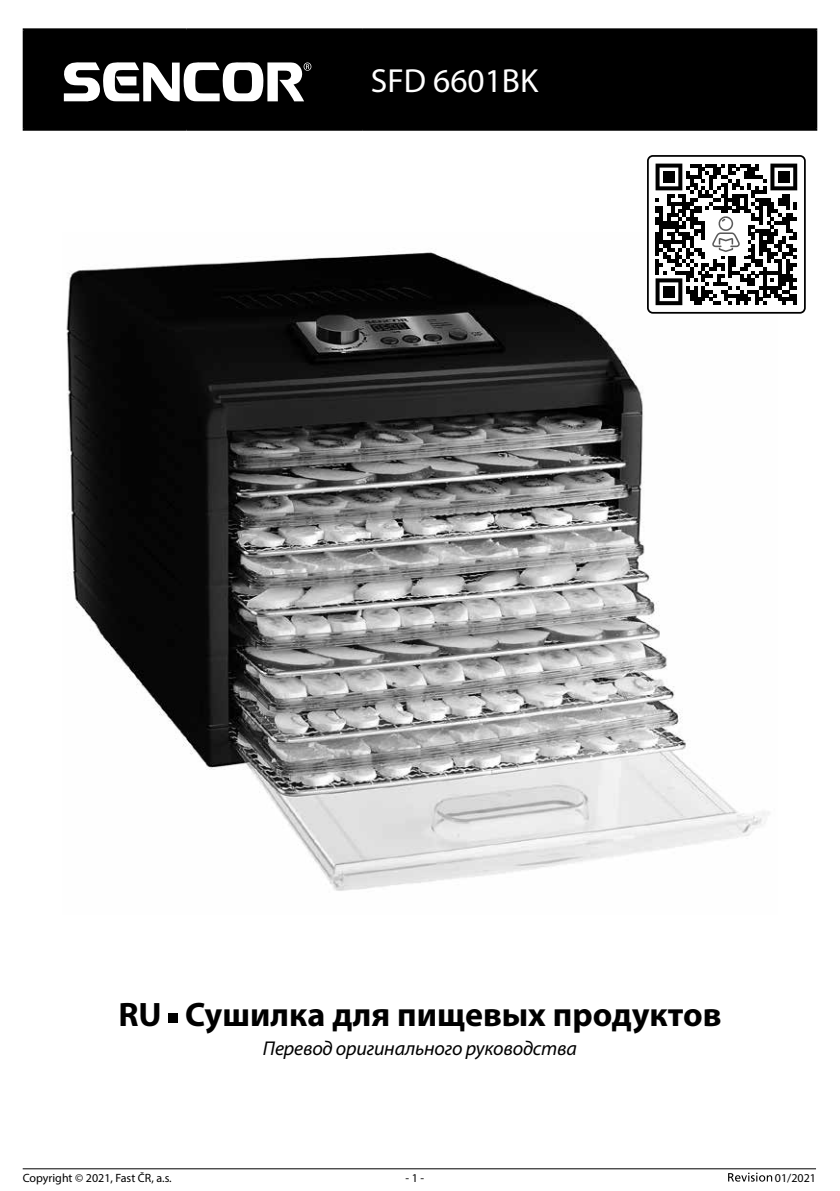
<style>
.page{position:relative;width:840px;height:1191px;background:#fff}
.page>*{position:absolute;margin:0;border:0;box-sizing:border-box;transform-origin:0 0}
.t1{font:700 34px "Myriad Pro";color:#000}
.t2{font:33.4px "Myriad Pro";color:#fff}
.t3{font:italic 20px "Myriad Pro";letter-spacing:-.01em;color:#000}
.t4{font:12px "Myriad Pro";color:#000}
</style>
<div class="page">
<hr style="left:23px;top:1168px;width:792px;height:1px;background:#000">
<svg style="left:728px;top:1172px;width:43px;height:9px"></svg>
<img style="left:66px;top:252px;width:704px;height:639px">
<div style="left:168px;top:1013px;width:10px;height:9px;background:#000"></div>
<div style="left:25px;top:30px;width:789px;height:99px;background:#000"></div>
<hr style="left:23px;top:28px;width:163px;height:2px;background:#000">
<hr style="left:23px;top:30px;width:2px;height:99px;background:#000">
<hr style="left:186px;top:28px;width:176px;height:2px;background:#000">
<hr style="left:185px;top:30px;width:2px;height:99px;background:#000">
<hr style="left:362px;top:28px;width:454px;height:2px;background:#000">
<hr style="left:361px;top:30px;width:2px;height:99px;background:#000">
<hr style="left:814px;top:30px;width:2px;height:99px;background:#000">
<hr style="left:23px;top:129px;width:163px;height:2px;background:#000">
<hr style="left:186px;top:129px;width:176px;height:2px;background:#000">
<hr style="left:362px;top:129px;width:454px;height:2px;background:#000">
<svg style="left:63px;top:62px;width:248px;height:40px"></svg>
<div style="left:646px;top:155px;width:159px;height:159px;border:2px solid #000;border-radius:5px"></div>
<svg style="left:647px;top:156px;width:157px;height:157px"></svg>
<h2 class="t2" style="left:370px;top:60px;width:169px">SFD 6601BK</h2>
<h1 class="t1" style="left:118px;top:992px;width:604px">RU Сушилка для пищевых продуктов</h1>
<h3 class="t3" style="left:263px;top:1035px;width:315px">Перевод оригинального руководства</h3>
<p class="t4" style="left:23px;top:1170px;width:150px">Copyright © 2021, Fast ČR, a.s.</p>
<p class="t4" style="left:405px;top:1170px;width:20px">- 1 -</p>
<p class="t4" style="left:774px;top:1170px;width:43px">01/2021</p>
</div>
